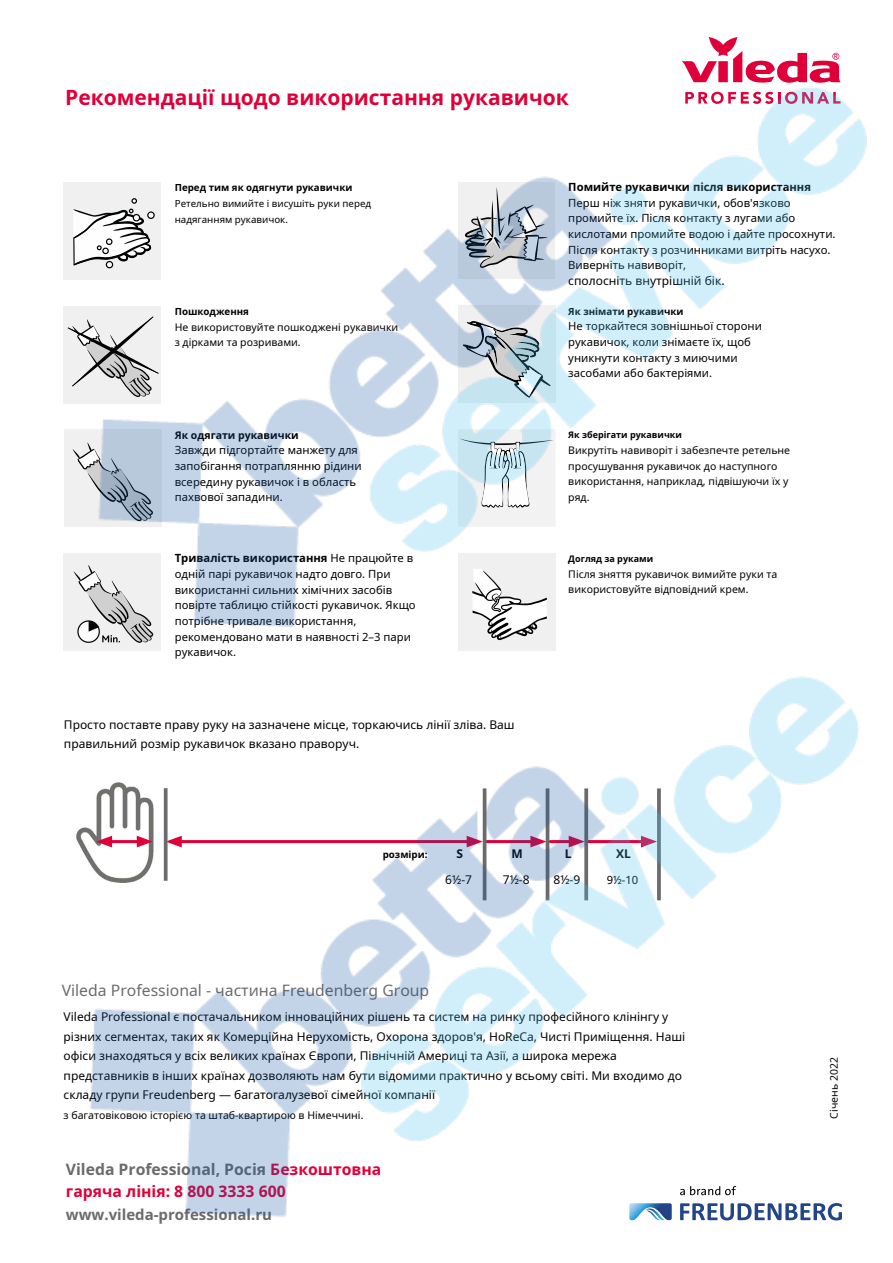
<style>
.page{position:relative;width:893px;height:1263px;background:#fff}
.page>*{position:absolute;margin:0;border:0;box-sizing:border-box;transform-origin:0 0}
.t1{font:700 21px "Noto Sans";color:#e00039}
.t2{font:700 15.75px/21.6px "Noto Sans";color:#e00039}
.t3{font:15.75px "Noto Sans";color:#6b6b6b}
.t4{font:700 15px "Noto Sans";color:#6b6b6b}
.t5{font:12px/19.5px "Noto Sans";color:#000}
.t6{font:700 12px "Noto Sans";color:#000}
.t7{font:11.25px/15.6px "Noto Sans";color:#000}
.t8{font:700 11.25px "Noto Sans";color:#000}
.t9{font:10.5px/15.6px "Noto Sans";color:#000}
.t10{font:700 10.5px "Noto Sans";color:#000}
.t11{font:700 9.75px "Noto Sans";color:#000}
.t12{font:9.75px/15.6px "Noto Sans";color:#000}
.t13{font:700 9px "Noto Sans";color:#000}
.s1{font-weight:700}
.s2{color:#6b6b6b}
</style>
<div class="page">
<img style="left:63px;top:37px;width:804px;height:1184px">
<h1 class="t1" style="left:65px;top:82px;width:505px">Рекомендації щодо використання рукавичок</h1>
<p class="t11" style="left:175px;top:181px;width:179px">Перед тим як одягнути рукавички</p>
<p class="t12" style="left:175px;top:195px;width:198px">Ретельно вимийте і висушіть руки перед надяганням рукавичок.</p>
<p class="t8" style="left:568px;top:179px;width:244px">Помийте рукавички після використання</p>
<p class="t7" style="left:568px;top:195px;width:269px">Перш ніж зняти рукавички, обов'язково промийте їх. Після контакту з лугами або кислотами промийте водою і дайте просохнути.<br>Після контакту з розчинниками витріть насухо.<br>Виверніть навиворіт,</p>
<p class="t5" style="left:568px;top:271px;width:158px">сполосніть внутрішній бік.</p>
<p class="t11" style="left:175px;top:305px;width:76px">Пошкодження</p>
<p class="t9" style="left:175px;top:319px;width:225px">Не використовуйте пошкоджені рукавички з дірками та розривами.</p>
<p class="t11" style="left:568px;top:304px;width:117px">Як знімати рукавички</p>
<p class="t7" style="left:568px;top:318px;width:195px">Не торкайтеся зовнішньої сторони рукавичок, коли знімаєте їх, щоб уникнути контакту з миючими засобами або бактеріями.</p>
<p class="t10" style="left:175px;top:427px;width:125px">Як одягати рукавички</p>
<p class="t7" style="left:175px;top:442px;width:188px">Завжди підгортайте манжету для запобігання потраплянню рідини всередину рукавичок і в область пахвової западини.</p>
<p class="t13" style="left:568px;top:429px;width:115px">Як зберігати рукавички</p>
<p class="t9" style="left:568px;top:442px;width:223px">Викрутіть навиворіт і забезпечте ретельне просушування рукавичок до наступного використання, наприклад, підвішуючи їх у ряд.</p>
<p class="t7" style="left:175px;top:550px;width:242px"><span class="s1">Тривалість використання</span> Не працюйте в одній парі рукавичок надто довго. При використанні сильних хімічних засобів повірте таблицю стійкості рукавичок. Якщо потрібне тривале використання, рекомендовано мати в наявності 2–3 пари рукавичок.</p>
<p class="t13" style="left:568px;top:552px;width:86px">Догляд за руками</p>
<p class="t9" style="left:568px;top:566px;width:211px">Після зняття рукавичок вимийте руки та використовуйте відповідний крем.</p>
<p class="t5" style="left:64px;top:714px;width:452px">Просто поставте праву руку на зазначене місце, торкаючись лінії зліва. Ваш правильний розмір рукавичок вказано праворуч.</p>
<p class="t11" style="left:383px;top:847px;width:46px">розміри:</p>
<p class="t6" style="left:456px;top:845px;width:8px">S</p>
<p class="t6" style="left:512px;top:845px;width:13px">M</p>
<p class="t6" style="left:565px;top:845px;width:8px">L</p>
<p class="t6" style="left:616px;top:845px;width:16px">XL</p>
<p class="t5" style="left:445px;top:870px;width:28px">6½-7</p>
<p class="t5" style="left:503px;top:870px;width:28px">7½-8</p>
<p class="t5" style="left:553px;top:870px;width:28px">8½-9</p>
<p class="t7" style="left:607px;top:872px;width:33px">9½-10</p>
<h2 class="t3" style="left:62px;top:979px;width:369px">Vileda Professional - частина Freudenberg Group</h2>
<p class="t5" style="left:64px;top:1007px;width:623px">Vileda Professional є постачальником інноваційних рішень та систем на ринку професійного клінінгу у різних сегментах, таких як Комерційна Нерухомість, Охорона здоров'я, HoReCa, Чисті Приміщення. Наші офіси знаходяться у всіх великих країнах Європи, Північній Америці та Азії, а широка мережа представників в інших країнах дозволяють нам бути відомими практично у всьому світі. Ми входимо до складу групи Freudenberg — багатогалузевої сімейної компанії</p>
<p class="t9" style="left:64px;top:1107px;width:301px">з багатовіковою історією та штаб-квартирою в Німеччині.</p>
<h2 class="t2" style="left:66px;top:1158px;width:317px"><span class="s2">Vileda Professional, Росія</span> Безкоштовна гаряча лінія: 8 800 3333 600</h2>
<h3 class="t4" style="left:66px;top:1204px;width:208px">www.vileda-professional.ru</h3>
<p class="t9" style="left:826px;top:1119px;width:63px;rotate:-90deg">Січень 2022</p>
</div>
